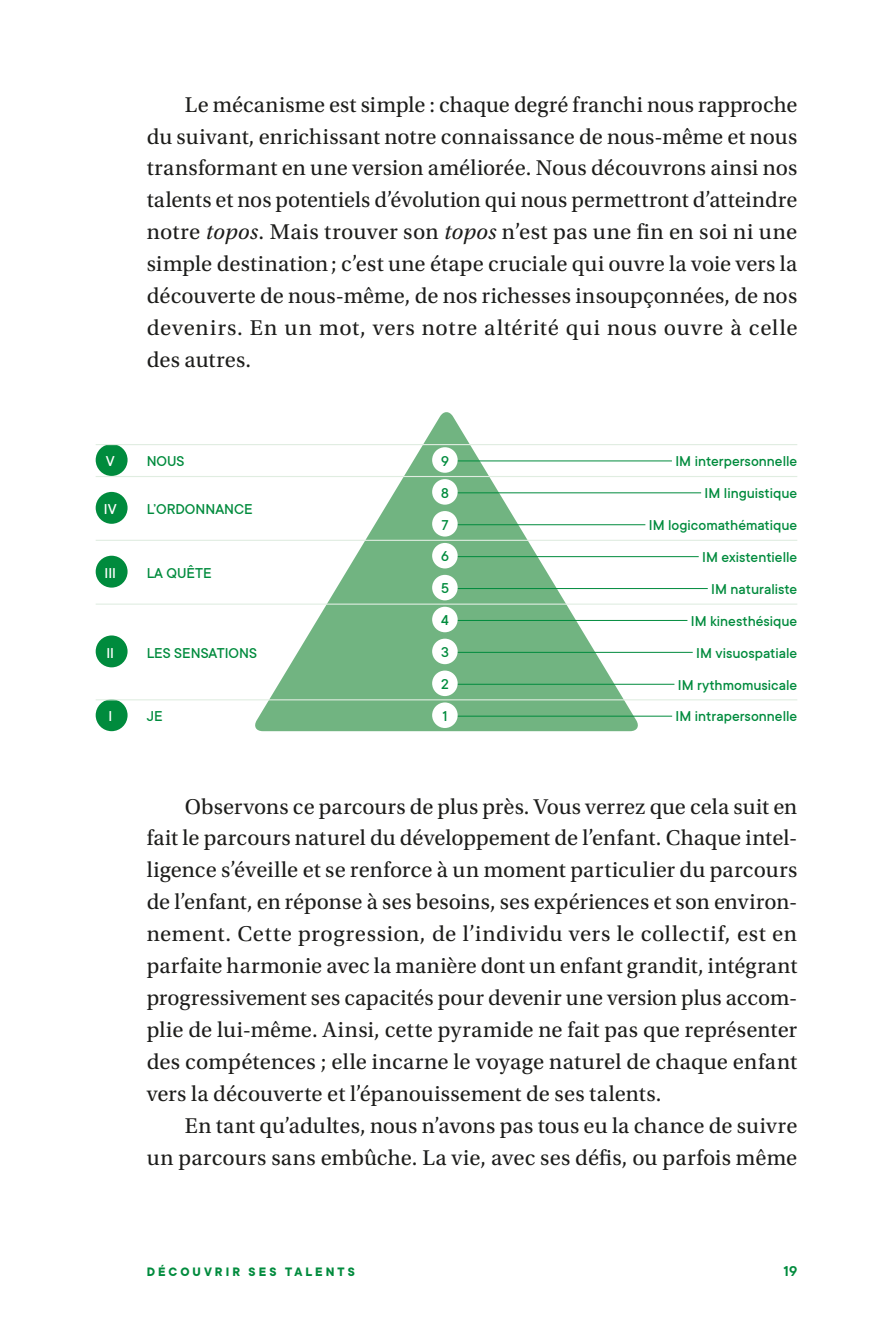
<style>
.page{position:relative;width:893px;height:1340px;background:#fff}
.page>*{position:absolute;margin:0;border:0;box-sizing:border-box;transform-origin:0 0}
.t1{font:22.5px/31.9px "Utopia Std";letter-spacing:.01em;color:#1d1d1b;text-align:justify}
.t2{font:500 15.75px/31.9px "TT Commons";color:#008b3d;text-align:right}
.t3{font:500 15.75px "TT Commons";color:#fff}
.t4{font:600 15.75px "TT Commons";color:#008b3d}
.t5{font:700 13.5px "TT Commons";letter-spacing:.22em;color:#008b3d}
.s1{font-style:italic}
</style>
<div class="page">
<svg style="left:253px;top:412px;width:387px;height:319px"></svg>
<hr style="left:446px;top:715px;width:226px;height:1px;background:#008b3d">
<hr style="left:446px;top:652px;width:247px;height:1px;background:#008b3d">
<hr style="left:446px;top:684px;width:228px;height:1px;background:#008b3d">
<hr style="left:446px;top:620px;width:241px;height:1px;background:#008b3d">
<hr style="left:446px;top:588px;width:262px;height:1px;background:#008b3d">
<hr style="left:446px;top:556px;width:253px;height:1px;background:#008b3d">
<hr style="left:446px;top:524px;width:199px;height:1px;background:#008b3d">
<hr style="left:446px;top:492px;width:255px;height:1px;background:#008b3d">
<hr style="left:446px;top:460px;width:226px;height:1px;background:#008b3d">
<div style="left:432px;top:702px;width:26px;height:26px;background:#fff;border-radius:50%"></div>
<div style="left:432px;top:638px;width:26px;height:26px;background:#fff;border-radius:50%"></div>
<div style="left:432px;top:670px;width:26px;height:26px;background:#fff;border-radius:50%"></div>
<div style="left:432px;top:606px;width:26px;height:26px;background:#fff;border-radius:50%"></div>
<div style="left:432px;top:575px;width:26px;height:25px;background:#fff;border-radius:50%"></div>
<div style="left:432px;top:543px;width:26px;height:25px;background:#fff;border-radius:50%"></div>
<div style="left:432px;top:511px;width:26px;height:25px;background:#fff;border-radius:50%"></div>
<div style="left:432px;top:479px;width:26px;height:25px;background:#fff;border-radius:50%"></div>
<div style="left:432px;top:447px;width:26px;height:26px;background:#fff;border-radius:50%"></div>
<div style="left:96px;top:444px;width:32px;height:32px;background:#008b3d;border-radius:50%"></div>
<div style="left:96px;top:492px;width:32px;height:32px;background:#008b3d;border-radius:50%"></div>
<div style="left:96px;top:555px;width:32px;height:32px;background:#008b3d;border-radius:50%"></div>
<div style="left:96px;top:635px;width:32px;height:32px;background:#008b3d;border-radius:50%"></div>
<div style="left:96px;top:699px;width:32px;height:32px;background:#008b3d;border-radius:50%"></div>
<hr style="left:96px;top:699px;width:701px;height:1px;background:#e0ede1">
<hr style="left:96px;top:603px;width:701px;height:1px;background:#e0ede1">
<hr style="left:96px;top:540px;width:701px;height:1px;background:#e0ede1">
<hr style="left:96px;top:476px;width:701px;height:1px;background:#e0ede1">
<hr style="left:96px;top:444px;width:701px;height:1px;background:#e0ede1">
<p class="t1" style="left:147px;top:89px;width:652px;text-indent:38px">Le mécanisme est simple : chaque degré franchi nous rapproche du suivant, enrichissant notre connaissance de nous-même et nous transformant en une version améliorée. Nous découvrons ainsi nos talents et nos potentiels d’évolution qui nous permettront d’atteindre notre <span class="s1">topos</span>. Mais trouver son <span class="s1">topos</span> n’est pas une fin en soi ni une simple destination; c’est une étape cruciale qui ouvre la voie vers la découverte de nous-même, de nos richesses insoupçonnées, de nos devenirs. En un mot, vers notre altérité qui nous ouvre à celle des autres.</p>
<p class="t3" style="left:106px;top:451px;width:10px">V</p>
<p class="t2" style="left:441px;top:444px;width:9px">9</p>
<p class="t3" style="left:104px;top:499px;width:14px">IV</p>
<p class="t2" style="left:147px;top:445px;width:39px">NOUS</p>
<p class="t2" style="left:441px;top:476px;width:9px">8</p>
<p class="t2" style="left:147px;top:492px;width:108px">L’ORDONNANCE</p>
<p class="t2" style="left:675px;top:445px;width:123px">IM interpersonnelle</p>
<p class="t2" style="left:705px;top:477px;width:94px">IM linguistique</p>
<p class="t2" style="left:441px;top:508px;width:9px">7</p>
<p class="t2" style="left:649px;top:508px;width:150px">IM logicomathématique</p>
<p class="t2" style="left:441px;top:540px;width:9px">6</p>
<p class="t2" style="left:702px;top:540px;width:97px">IM existentielle</p>
<p class="t3" style="left:105px;top:563px;width:13px">III</p>
<p class="t2" style="left:147px;top:556px;width:67px">LA QUÊTE</p>
<p class="t2" style="left:441px;top:572px;width:9px">5</p>
<p class="t2" style="left:711px;top:572px;width:88px">IM naturaliste</p>
<p class="t2" style="left:441px;top:604px;width:9px">4</p>
<p class="t2" style="left:691px;top:604px;width:108px">IM kinesthésique</p>
<p class="t3" style="left:106px;top:643px;width:9px">II</p>
<p class="t2" style="left:147px;top:636px;width:112px">LES SENSATIONS</p>
<p class="t2" style="left:441px;top:636px;width:9px;text-align:left">3<br>2</p>
<p class="t2" style="left:678px;top:636px;width:121px">IM visuospatiale<br>IM rythmomusicale</p>
<p class="t3" style="left:108px;top:706px;width:5px">I</p>
<p class="t2" style="left:147px;top:700px;width:17px">JE</p>
<p class="t2" style="left:442px;top:699px;width:7px">1</p>
<p class="t2" style="left:676px;top:700px;width:123px">IM intrapersonnelle</p>
<p class="t1" style="left:147px;top:790px;width:652px;text-indent:38px">Observons ce parcours de plus près. Vous verrez que cela suit en fait le parcours naturel du développement de l’enfant. Chaque intel&shy;ligence s’éveille et se renforce à un moment particulier du parcours de l’enfant, en réponse à ses besoins, ses expériences et son environ&shy;nement. Cette progression, de l’individu vers le collectif, est en parfaite harmonie avec la manière dont un enfant grandit, intégrant progressivement ses capacités pour devenir une version plus accom&shy;plie de lui-même. Ainsi, cette pyramide ne fait pas que représenter des compétences ; elle incarne le voyage naturel de chaque enfant vers la découverte et l’épanouissement de ses talents.</p>
<p class="t1" style="left:147px;top:1109px;width:652px;text-align:right">En tant qu’adultes, nous n’avons pas tous eu la chance de suivre<br>un parcours sans embûche. La vie, avec ses défis, ou parfois même</p>
<p class="t5" style="left:147px;top:1262px;width:78px">DÉCO UVRIR</p>
<p class="t5" style="left:249px;top:1262px;width:11px">SES</p>
<p class="t5" style="left:285px;top:1262px;width:62px">TA LENTS</p>
<p class="t4" style="left:784px;top:1261px;width:15px">19</p>
</div>
